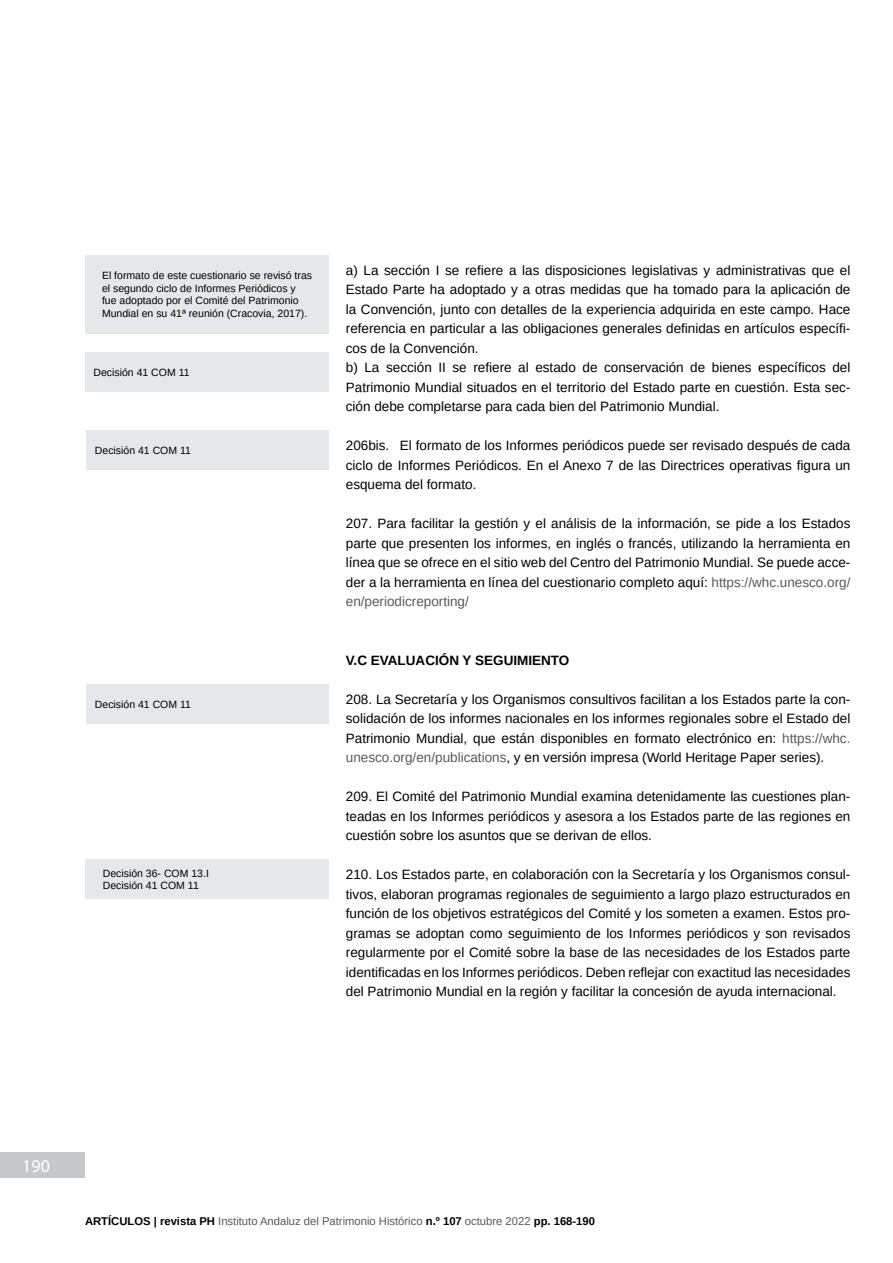
<style>
.page{position:relative;width:893px;height:1263px;background:#fff}
.page>*{position:absolute;margin:0;border:0;box-sizing:border-box;transform-origin:0 0}
.t1{font:18px "Myriad Pro";color:#fff}
.t2{font:13.5px/19.5px "Arimo";color:#000;text-align:justify}
.t3{font:700 13.5px "Arimo";color:#000}
.t4{font:11.25px "Arimo";color:#58595b}
.t5{font:10.5px/12.6px "Arimo";color:#000}
.s1{color:#58595b}
.s2{font-weight:700;color:#000}
</style>
<div class="page">
<div style="left:0;top:1152px;width:85px;height:26px;background:#c7c8ca"></div>
<div style="left:85px;top:353px;width:244px;height:39px;background:#e6e7e8"></div>
<div style="left:85px;top:255px;width:244px;height:78px;background:#e6e7e8"></div>
<div style="left:86px;top:431px;width:243px;height:39px;background:#e6e7e8"></div>
<div style="left:86px;top:684px;width:243px;height:39px;background:#e6e7e8"></div>
<div style="left:86px;top:860px;width:243px;height:39px;background:#e6e7e8"></div>
<p class="t5" style="left:102px;top:269px;width:212px">El formato de este cuestionario se revisó tras el segundo ciclo de Informes Periódicos y fue adoptado por el Comité del Patrimonio Mundial en su 41ª reunión (Cracovia, 2017).</p>
<p class="t5" style="left:94px;top:366px;width:98px">Decisión 41 COM 11</p>
<p class="t5" style="left:95px;top:444px;width:98px">Decisión 41 COM 11</p>
<p class="t5" style="left:95px;top:698px;width:98px">Decisión 41 COM 11</p>
<p class="t5" style="left:103px;top:867px;width:108px">Decisión 36- COM 13.I<br>Decisión 41 COM 11</p>
<p class="t2" style="left:346px;top:260px;width:506px;text-align:left">a) La sección I se refiere a las disposiciones legislativas y administrativas que el Estado Parte ha adoptado y a otras medidas que ha tomado para la aplicación de la Convención, junto con detalles de la experiencia adquirida en este campo. Hace referencia en particular a las obligaciones generales definidas en artículos específi&shy;cos de la Convención.<br>b) La sección II se refiere al estado de conservación de bienes específicos del Patrimonio Mundial situados en el territorio del Estado parte en cuestión. Esta sec&shy;ción debe completarse para cada bien del Patrimonio Mundial.</p>
<p class="t2" style="left:346px;top:436px;width:506px">206bis. El formato de los Informes periódicos puede ser revisado después de cada ciclo de Informes Periódicos. En el Anexo 7 de las Directrices operativas figura un esquema del formato.</p>
<p class="t2" style="left:346px;top:514px;width:506px">207. Para facilitar la gestión y el análisis de la información, se pide a los Estados parte que presenten los informes, en inglés o francés, utilizando la herramienta en línea que se ofrece en el sitio web del Centro del Patrimonio Mundial. Se puede acce&shy;der a la herramienta en línea del cuestionario completo aquí: <span class="s1">https://whc.unesco.org/ en/periodicreporting/</span></p>
<p class="t3" style="left:346px;top:651px;width:225px">V.C EVALUACIÓN Y SEGUIMIENTO</p>
<p class="t2" style="left:346px;top:689px;width:506px">208. La Secretaría y los Organismos consultivos facilitan a los Estados parte la con&shy;solidación de los informes nacionales en los informes regionales sobre el Estado del Patrimonio Mundial, que están disponibles en formato electrónico en: <span class="s1">https://whc. unesco.org/en/publications</span>, y en versión impresa (World Heritage Paper series).</p>
<p class="t2" style="left:346px;top:787px;width:506px">209. El Comité del Patrimonio Mundial examina detenidamente las cuestiones plan&shy;teadas en los Informes periódicos y asesora a los Estados parte de las regiones en cuestión sobre los asuntos que se derivan de ellos.</p>
<p class="t2" style="left:346px;top:865px;width:506px">210. Los Estados parte, en colaboración con la Secretaría y los Organismos consul&shy;tivos, elaboran programas regionales de seguimiento a largo plazo estructurados en función de los objetivos estratégicos del Comité y los someten a examen. Estos pro&shy;gramas se adoptan como seguimiento de los Informes periódicos y son revisados regularmente por el Comité sobre la base de las necesidades de los Estados parte identificadas en los Informes periódicos. Deben reflejar con exactitud las necesidades del Patrimonio Mundial en la región y facilitar la concesión de ayuda internacional.</p>
<h1 class="t1" style="left:22px;top:1155px;width:29px">190</h1>
<p class="t4" style="left:85px;top:1213px;width:511px"><span class="s2">ARTÍCULOS | revista PH</span> Instituto Andaluz del Patrimonio Histórico <span class="s2">n.º 107</span> octubre 2022 <span class="s2">pp. 168-190</span></p>
</div>
